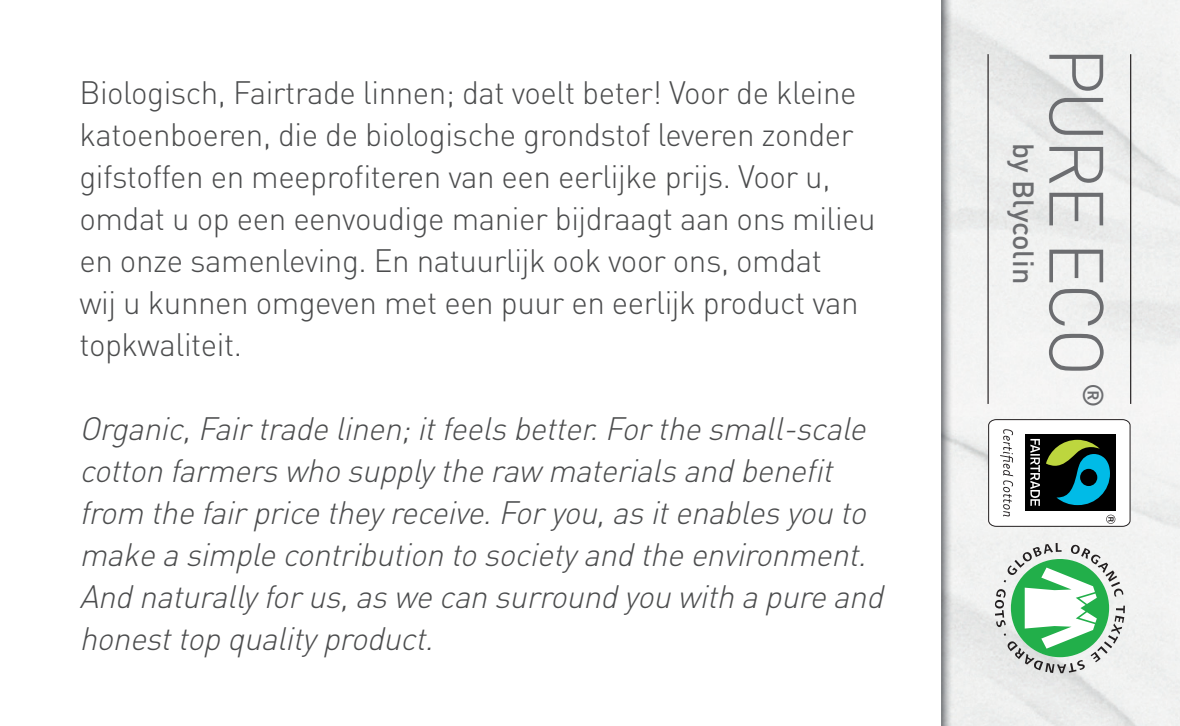
<style>
.page{position:relative;width:1180px;height:726px;background:#fff}
.page>*{position:absolute;margin:0;border:0;box-sizing:border-box;transform-origin:0 0}
.t1{font:300 75.6px "DIN";letter-spacing:-.05em;color:#6c6d70}
.t2{font:300 32px/42px "DIN";letter-spacing:-.015em;color:#4b4c4d}
.t3{font:italic 300 32px/42px "DIN";color:#4b4c4d}
.t4{font:500 28.8px "DIN";color:#6c6d70}
.t5{font:500 28.4px "DIN";color:#6c6d70}
</style>
<div class="page">
<img style="left:952px;top:0;width:227px;height:726px">
<svg style="left:941px;top:0;width:11px;height:726px;background:#b9bbbc"></svg>
<hr style="left:1129px;top:54px;width:2px;height:350px;background:#231f20">
<hr style="left:987px;top:54px;width:1px;height:350px;background:#231f20">
<svg style="left:994px;top:543px;width:130px;height:130px"></svg>
<svg style="left:988px;top:419px;width:142px;height:108px"></svg>
<p class="t2" style="left:79px;top:71px;width:797px">Biologisch, Fairtrade linnen; dat voelt beter! Voor de kleine katoenboeren, die de biologische grondstof leveren zonder gifstoffen en meeprofiteren van een eerlijke prijs. Voor u, omdat u op een eenvoudige manier bijdraagt aan ons milieu en onze samenleving. En natuurlijk ook voor ons, omdat<br>wij u kunnen omgeven met een puur en eerlijk product van topkwaliteit.</p>
<p class="t3" style="left:79px;top:407px;width:813px">Organic,Fairtradelinen;itfeelsbetter.Forthesmall-scale cotton farmerswhosupplytheraw materialsand benefit from thefairpricetheyreceive.Foryou,asitenablesyou to makeasimplecontribution tosocietyand theenvironment.<br>And naturallyforus,aswecan surround you with apureand honesttop qualityproduct.</p>
<p class="t4" style="left:1041px;top:142px;width:143px;rotate:90deg">by Blycolin</p>
<h1 class="t1" style="left:1122px;top:46px;width:332px;rotate:90deg">PURE ECO</h1>
<p class="t5" style="left:1111px;top:382px;width:26px;rotate:90deg">®</p>
</div>
